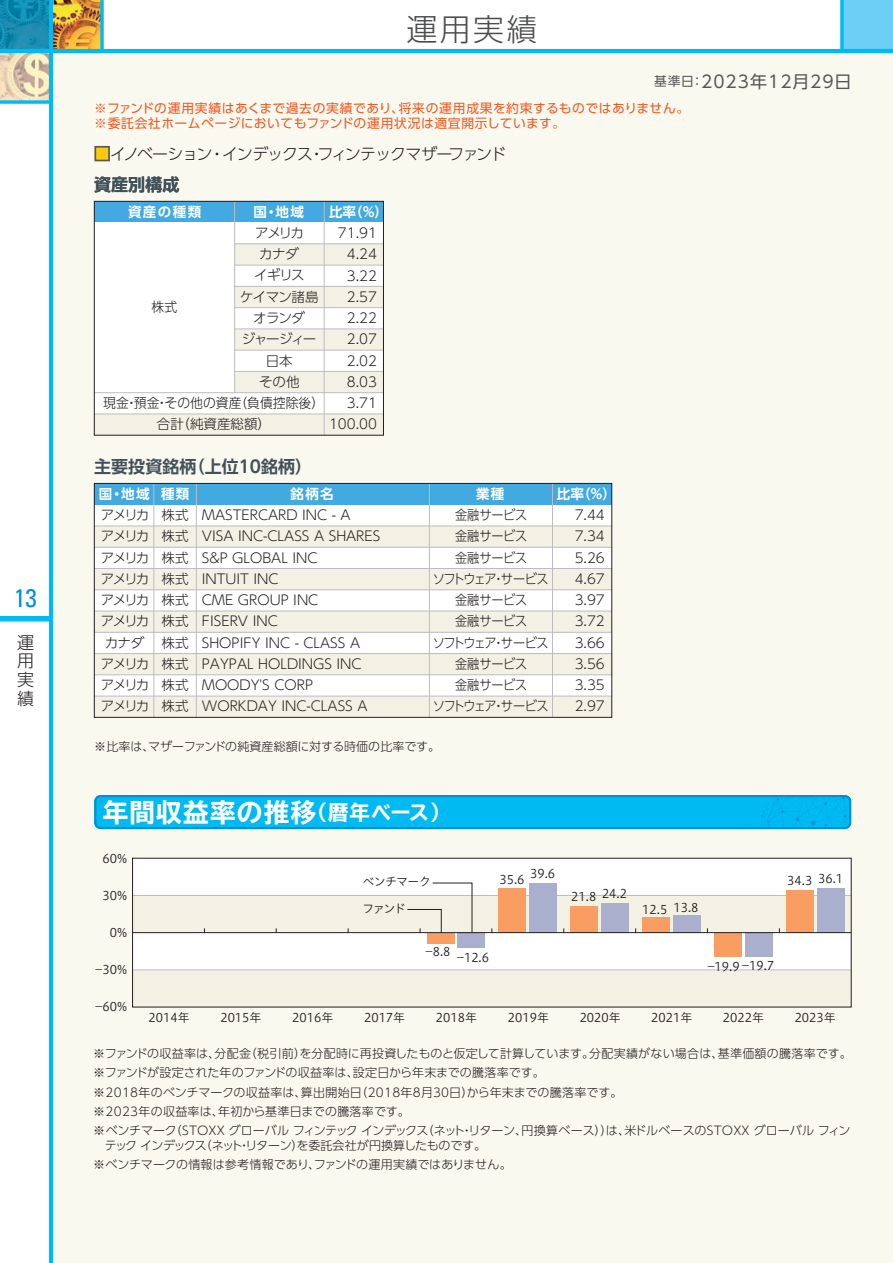
<style>
.page{position:relative;width:893px;height:1263px;background:#fff}
.page>*{position:absolute;margin:0;border:0;box-sizing:border-box;transform-origin:0 0}
.t1{font:300 30.9px "UD Shin Go Pro";color:#4b4c4d}
.t2{font:700 expanded 25.5px "TBUD Go Std";letter-spacing:.05em;color:#fff}
.t3{font:condensed 25.5px "Univers";color:#008fd5}
.t4{font:700 16.95px "UD Shin Go Pro De";color:#425159}
.t5{font:16.95px "UD Shin Go Pro";letter-spacing:.06em;color:#57585a}
.t6{font:300 16.95px/18.8px "UD Shin Go Pro";color:#231f20;text-align:justify}
.t7{font:300 15.9px "UD Shin Go Pro";letter-spacing:-.065em;color:#231f20}
.t8{font:300 13.5px/21.3px "UD Shin Go Pro";color:#231f20;text-align:justify}
.t9{font:300 13.5px/21.3px "UD Shin Go Pro";letter-spacing:-.02em;color:#231f20;text-align:center;scale:.9 1}
.t10{font:300 13.5px/21.3px "UD Shin Go Pro";letter-spacing:-.145em;color:#231f20;text-align:center}
.t11{font:300 13.5px/21.3px "UD Shin Go Pro";letter-spacing:-.05em;color:#231f20;text-align:center}
.t12{font:700 13.5px "UD Shin Go Pro De";letter-spacing:.1em;color:#fff}
.t13{font:300 13.5px/21.3px "UD Shin Go Pro";color:#231f20;text-align:center;scale:.95 1}
.t14{font:12.75px/14.9px "UD Shin Go Pro";letter-spacing:.045em;color:#f15921}
.t15{font:300 12px/19.2px "UD Shin Go Pro";letter-spacing:.005em;color:#231f20}
.t16{font:12px "Hiragino UD Sans Std W3";color:#231f20}
.s1{font-size:12.75px}
.s2{color:#feca0a}
.s3{font-size:20.4px}
</style>
<div class="page">
<img style="left:53px;top:0;width:47px;height:49px">
<img style="left:0;top:0;width:49px;height:100px">
<div style="left:842px;top:0;width:51px;height:51px;background:#6bcff6"></div>
<div style="left:0;top:616px;width:51px;height:5px;background:#00baf1"></div>
<div style="left:51px;top:51px;width:842px;height:1212px;background:#faf9f0"></div>
<hr style="left:49px;top:0;width:4px;height:1263px;background:#00baf1">
<hr style="left:0;top:49px;width:893px;height:4px;background:#00baf1">
<svg style="left:0;top:100px;width:49px;height:4px"></svg>
<svg style="left:100px;top:0;width:4px;height:49px"></svg>
<svg style="left:840px;top:0;width:4px;height:49px"></svg>
<svg style="left:94px;top:795px;width:757px;height:34px;background:#00b4ed"></svg>
<div style="left:133px;top:970px;width:718px;height:37px;background:#f3f1e4"></div>
<div style="left:133px;top:858px;width:718px;height:37px;background:#fff"></div>
<div style="left:133px;top:933px;width:718px;height:37px;background:#fff"></div>
<div style="left:133px;top:895px;width:718px;height:38px;background:#f3f1e4"></div>
<hr style="left:133px;top:895px;width:718px;height:1px;background:#bcbdc0">
<hr style="left:133px;top:969px;width:718px;height:1px;background:#bcbdc0">
<div style="left:94px;top:201px;width:289px;height:22px;background:#42aae0"></div>
<div style="left:94px;top:223px;width:289px;height:212px;background:#fff"></div>
<div style="left:235px;top:244px;width:148px;height:21px;background:#f3f1e4"></div>
<div style="left:235px;top:286px;width:148px;height:22px;background:#f3f1e4"></div>
<hr style="left:235px;top:286px;width:148px;height:1px;background:#bcbdc0">
<hr style="left:235px;top:265px;width:148px;height:1px;background:#bcbdc0">
<hr style="left:235px;top:243px;width:148px;height:1px;background:#bcbdc0">
<hr style="left:235px;top:307px;width:148px;height:1px;background:#bcbdc0">
<div style="left:235px;top:329px;width:148px;height:21px;background:#f3f1e4"></div>
<div style="left:235px;top:371px;width:148px;height:22px;background:#f3f1e4"></div>
<div style="left:94px;top:414px;width:289px;height:21px;background:#f3f1e4"></div>
<hr style="left:235px;top:328px;width:148px;height:1px;background:#bcbdc0">
<hr style="left:235px;top:350px;width:148px;height:1px;background:#bcbdc0">
<hr style="left:235px;top:371px;width:148px;height:1px;background:#bcbdc0">
<hr style="left:94px;top:414px;width:289px;height:1px;background:#bcbdc0">
<hr style="left:94px;top:392px;width:289px;height:1px;background:#bcbdc0">
<hr style="left:234px;top:201px;width:1px;height:192px;background:#bcbdc0">
<hr style="left:324px;top:201px;width:1px;height:234px;background:#bcbdc0">
<div style="left:94px;top:201px;width:290px;height:234px;border:1px solid #231f20"></div>
<div style="left:94px;top:505px;width:518px;height:212px;background:#fff"></div>
<div style="left:95px;top:653px;width:517px;height:22px;background:#f3f1e4"></div>
<div style="left:94px;top:483px;width:518px;height:22px;background:#42aae0"></div>
<div style="left:94px;top:526px;width:518px;height:21px;background:#f3f1e4"></div>
<div style="left:94px;top:568px;width:518px;height:22px;background:#f3f1e4"></div>
<div style="left:94px;top:611px;width:518px;height:21px;background:#f3f1e4"></div>
<hr style="left:94px;top:526px;width:518px;height:1px;background:#bcbdc0">
<hr style="left:94px;top:547px;width:518px;height:1px;background:#bcbdc0">
<hr style="left:94px;top:568px;width:518px;height:1px;background:#bcbdc0">
<hr style="left:94px;top:589px;width:518px;height:1px;background:#bcbdc0">
<hr style="left:94px;top:611px;width:518px;height:1px;background:#bcbdc0">
<hr style="left:94px;top:632px;width:518px;height:1px;background:#bcbdc0">
<hr style="left:94px;top:674px;width:518px;height:1px;background:#bcbdc0">
<div style="left:94px;top:696px;width:518px;height:21px;background:#f3f1e4"></div>
<hr style="left:94px;top:696px;width:518px;height:1px;background:#bcbdc0">
<hr style="left:94px;top:653px;width:518px;height:1px;background:#bcbdc0">
<hr style="left:153px;top:483px;width:1px;height:234px;background:#bcbdc0">
<hr style="left:552px;top:483px;width:1px;height:234px;background:#bcbdc0">
<hr style="left:429px;top:483px;width:1px;height:234px;background:#bcbdc0">
<hr style="left:196px;top:483px;width:1px;height:234px;background:#bcbdc0">
<div style="left:94px;top:146px;width:16px;height:15px;border:2px solid #57585a"></div>
<div style="left:94px;top:483px;width:518px;height:234px;border:1px solid #231f20"></div>
<div style="left:786px;top:890px;width:28px;height:43px;background:#f89e63"></div>
<div style="left:714px;top:933px;width:28px;height:24px;background:#f89e63"></div>
<div style="left:642px;top:917px;width:28px;height:16px;background:#f89e63"></div>
<div style="left:571px;top:906px;width:27px;height:27px;background:#f89e63"></div>
<div style="left:499px;top:888px;width:27px;height:45px;background:#f89e63"></div>
<div style="left:427px;top:933px;width:27px;height:10px;background:#f89e63"></div>
<div style="left:817px;top:888px;width:27px;height:45px;background:#a9afcd"></div>
<div style="left:745px;top:933px;width:27px;height:24px;background:#a9afcd"></div>
<div style="left:673px;top:915px;width:28px;height:18px;background:#a9afcd"></div>
<div style="left:601px;top:903px;width:28px;height:30px;background:#a9afcd"></div>
<div style="left:529px;top:883px;width:28px;height:50px;background:#a9afcd"></div>
<div style="left:458px;top:933px;width:27px;height:15px;background:#a9afcd"></div>
<svg style="left:407px;top:882px;width:66px;height:52px"></svg>
<hr style="left:133px;top:932px;width:718px;height:1px;background:#231f20">
<h2 class="t3" style="left:14px;top:582px;width:24px">13</h2>
<h3 class="t6" style="left:17px;top:632px;width:18px">運用実績</h3>
<h1 class="t1" style="left:407px;top:4px;width:132px">運用実績</h1>
<h3 class="t5" style="left:654px;top:68px;width:199px"><span class="s1">基準日：</span>2023年12月29日</h3>
<p class="t14" style="left:94px;top:101px;width:597px">※ファンドの運用実績はあくまで過去の実績であり、将来の運用成果を約束するものではありません。※委託会社ホームページにおいてもファンドの運用状況は適宜開示しています。</p>
<h3 class="t7" style="left:94px;top:141px;width:414px"><span class="s2">■</span>イノベーション・インデックス・フィンテックマザーファンド</h3>
<h3 class="t4" style="left:94px;top:171px;width:87px">資産別構成</h3>
<p class="t12" style="left:128px;top:201px;width:75px">資産の種類</p>
<p class="t12" style="left:253px;top:201px;width:52px">国・地域</p>
<p class="t12" style="left:329px;top:201px;width:60px">比率（%）</p>
<p class="t13" style="left:152px;top:295px;width:28px">株式</p>
<p class="t11" style="left:240px;top:222px;width:80px">アメリカ<br>カナダ<br>イギリス<br>ケイマン諸島オランダ<br>ジャージィー日本<br>その他</p>
<p class="t13" style="left:103px;top:391px;width:234px">現金・預金・その他の資産（負債控除後）合計（純資産総額）</p>
<h3 class="t4" style="left:94px;top:453px;width:219px">主要投資銘柄（上位10銘柄）</h3>
<p class="t8" style="left:329px;top:222px;width:50px;text-align:right">71.91<br>4.24<br>3.22<br>2.57<br>2.22<br>2.07<br>2.02<br>8.03<br>3.71<br>100.00</p>
<p class="t12" style="left:99px;top:483px;width:92px">国・地域 種類</p>
<p class="t12" style="left:557px;top:483px;width:60px">比率（%）</p>
<p class="t10" style="left:101px;top:504px;width:50px">アメリカアメリカアメリカアメリカアメリカアメリカカナダアメリカアメリカアメリカ</p>
<p class="t12" style="left:291px;top:483px;width:45px">銘柄名</p>
<p class="t12" style="left:476px;top:483px;width:30px">業種</p>
<p class="t9" style="left:433px;top:504px;width:130px">金融サービス<br>金融サービス<br>金融サービス<br>ソフトウェア・サービス金融サービス<br>金融サービス<br>ソフトウェア・サービス金融サービス<br>金融サービス<br>ソフトウェア・サービス</p>
<p class="t8" style="left:162px;top:504px;width:28px">株式株式株式株式株式株式株式株式株式株式</p>
<p class="t8" style="left:202px;top:504px;width:180px;text-align:left">MASTERCARD INC - A<br>VISA INC-CLASS A SHARES<br>S&amp;P GLOBAL INC<br>INTUIT INC<br>CME GROUP INC<br>FISERV INC<br>SHOPIFY INC - CLASS A<br>PAYPAL HOLDINGS INC<br>MOODY'S CORP<br>WORKDAY INC-CLASS A</p>
<p class="t8" style="left:575px;top:504px;width:32px">7.44<br>7.34<br>5.26<br>4.67<br>3.97<br>3.72<br>3.66<br>3.56<br>3.35<br>2.97</p>
<p class="t15" style="left:94px;top:736px;width:347px">※比率は、マザーファンドの純資産総額に対する時価の比率です。</p>
<h2 class="t2" style="left:103px;top:798px;width:349px">年間収益率の推移<span class="s3">（暦年ベース）</span></h2>
<p class="t16" style="left:103px;top:849px;width:26px">60%</p>
<p class="t16" style="left:103px;top:886px;width:26px">30%</p>
<p class="t16" style="left:110px;top:923px;width:19px">0%</p>
<p class="t16" style="left:95px;top:960px;width:34px">-30%</p>
<p class="t16" style="left:95px;top:998px;width:34px">-60%</p>
<p class="t16" style="left:363px;top:873px;width:70px">ベンチマーク</p>
<p class="t16" style="left:362px;top:899px;width:45px">ファンド</p>
<p class="t16" style="left:530px;top:865px;width:27px">39.6</p>
<p class="t16" style="left:499px;top:871px;width:27px">35.6</p>
<p class="t16" style="left:425px;top:943px;width:27px">-8.8</p>
<p class="t16" style="left:457px;top:948px;width:34px">-12.6</p>
<p class="t16" style="left:602px;top:885px;width:27px">24.2</p>
<p class="t16" style="left:571px;top:888px;width:27px">21.8</p>
<p class="t16" style="left:642px;top:899px;width:58px">12.5 13.8</p>
<p class="t16" style="left:707px;top:957px;width:68px">-19.9 -19.7</p>
<p class="t16" style="left:148px;top:1009px;width:43px">2014年</p>
<p class="t16" style="left:220px;top:1009px;width:43px">2015年</p>
<p class="t16" style="left:292px;top:1009px;width:43px">2016年</p>
<p class="t16" style="left:364px;top:1009px;width:43px">2017年</p>
<p class="t16" style="left:436px;top:1009px;width:43px">2018年</p>
<p class="t16" style="left:508px;top:1009px;width:43px">2019年</p>
<p class="t16" style="left:580px;top:1009px;width:43px">2020年</p>
<p class="t16" style="left:651px;top:1009px;width:43px">2021年</p>
<p class="t16" style="left:723px;top:1009px;width:43px">2022年</p>
<p class="t16" style="left:787px;top:871px;width:57px">34.3 36.1</p>
<p class="t16" style="left:795px;top:1009px;width:43px">2023年</p>
<p class="t15" style="left:93px;top:1043px;width:760px">※ファンドの収益率は、分配金（税引前）を分配時に再投資したものと仮定して計算しています。分配実績がない場合は、基準価額の騰落率です。※ファンドが設定された年のファンドの収益率は、設定日から年末までの騰落率です。<br>※2018年のベンチマークの収益率は、算出開始日（2018年8月30日）から年末までの騰落率です。<br>※2023年の収益率は、年初から基準日までの騰落率です。<br>※ベンチマーク（ＳＴＯＸＸ グローバル フィンテック インデックス（ネット・リターン、円換算ベース））は、米ドルベースのＳＴＯＸＸ グローバル フィン</p>
<p class="t15" style="left:93px;top:1135px;width:420px;text-indent:12px">テック インデックス（ネット・リターン）を委託会社が円換算したものです。<br>※ベンチマークの情報は参考情報であり、ファンドの運用実績ではありません。</p>
</div>
